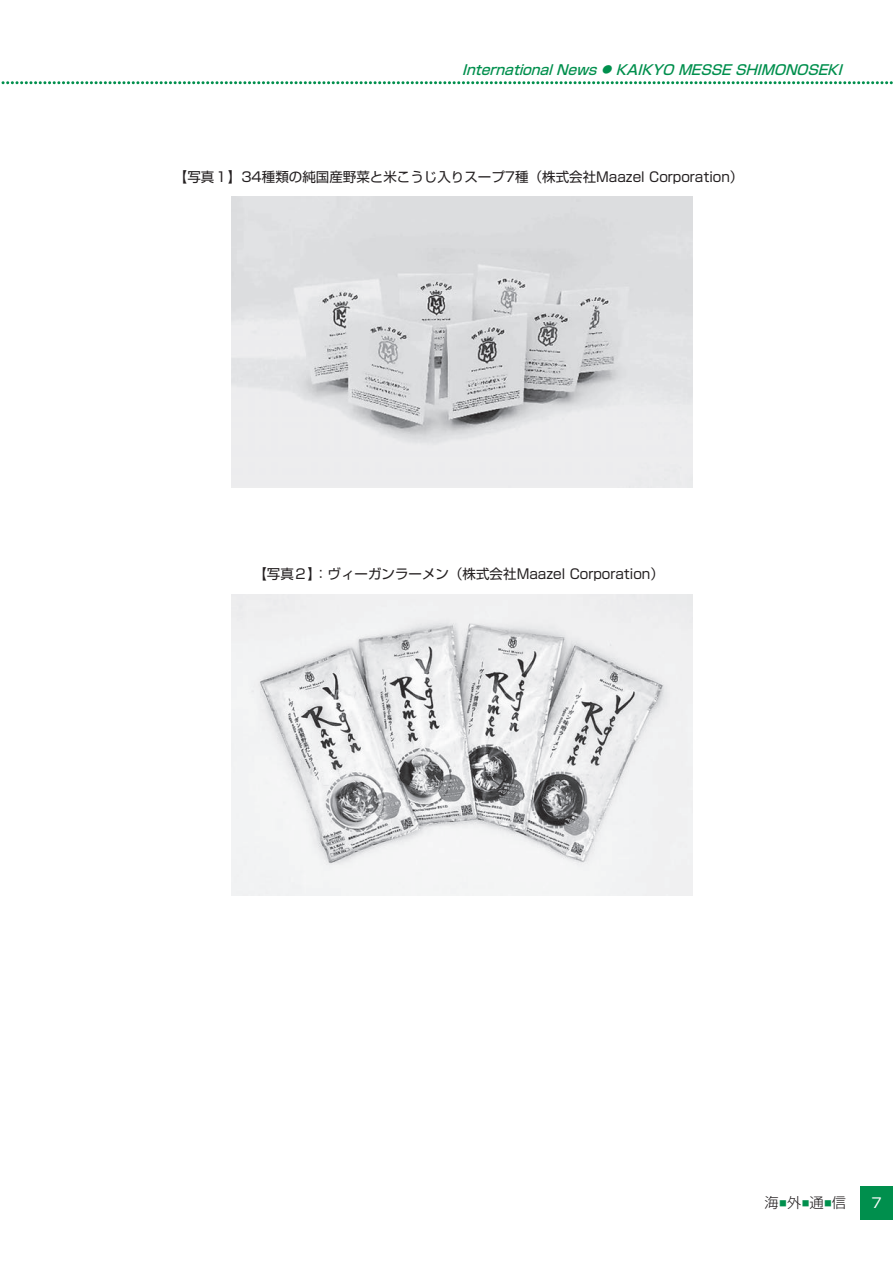
<style>
.page{position:relative;width:893px;height:1263px;background:#fff}
.page>*{position:absolute;margin:0;border:0;box-sizing:border-box;transform-origin:0 0}
.t1{font:300 14.25px "Shin Go Pr 6 N";color:#231f20}
.t2{font:italic 500 13.65px "Shin Go Pr 6 N";color:#008f4d}
.t3{font:13.5px "Shin Go Pr 6 N";color:#231f20}
.t4{font:13.5px "Shin Go Pr 6 N";color:#fff}
.s1{font-size:9.6px}
</style>
<div class="page">
<svg style="left:1px;top:81px;width:892px;height:3px"></svg>
<div style="left:860px;top:1186px;width:33px;height:33px;background:#008f4d"></div>
<img style="left:231px;top:197px;width:462px;height:290px">
<img style="left:231px;top:594px;width:462px;height:302px">
<p class="t2" style="left:462px;top:59px;width:387px">InternationalNews<span class="s1">●</span> KAIKYO MESSESHIMONOSEKI</p>
<p class="t3" style="left:174px;top:166px;width:571px">【写真１】34種類の純国産野菜と米こうじ入りスープ7種（株式会社Maazel Corporation）</p>
<p class="t3" style="left:253px;top:563px;width:412px">【写真２】：ヴィーガンラーメン（株式会社Maazel Corporation）</p>
<p class="t1" style="left:765px;top:1191px;width:83px">海<sup>■</sup>外<sup>■</sup>通<sup>■</sup>信</p>
<p class="t4" style="left:871px;top:1192px;width:12px">7</p>
</div>
